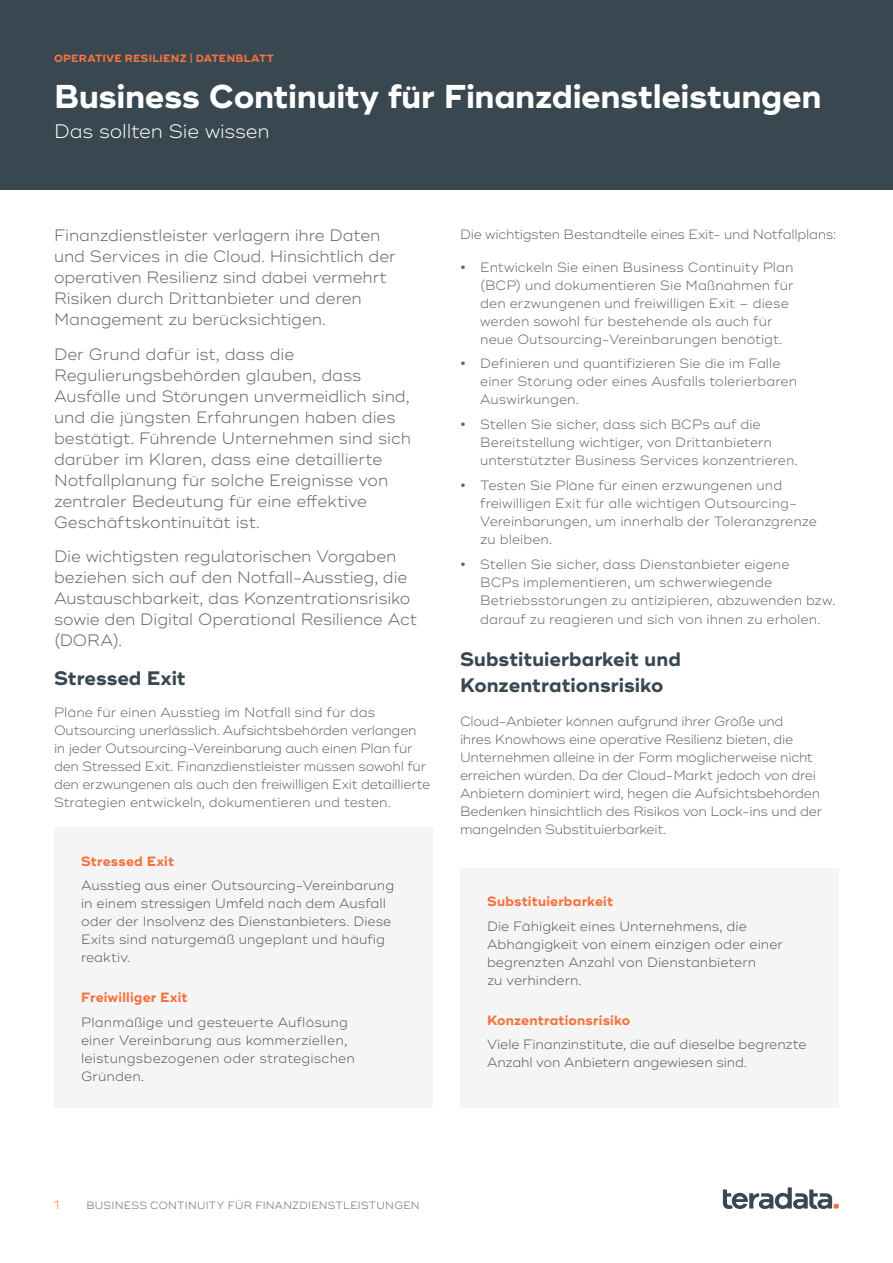
<style>
.page{position:relative;width:893px;height:1263px;background:#fff}
.page>*{position:absolute;margin:0;border:0;box-sizing:border-box;transform-origin:0 0}
.t1{font:700 33px "Ridley Grotesk";letter-spacing:-.01em;color:#fff}
.t2{font:700 19.5px/25.5px "Ridley Grotesk";color:#394850}
.Subtitle{font:300 19.5px "Ridley Grotesk";letter-spacing:-.01em;color:#fff}
.Intro{font:300 16.5px/21px "Ridley Grotesk";letter-spacing:-.01em;color:#636366}
.Body{font:300 13.5px/18px "Ridley Grotesk";letter-spacing:-.005em;color:#636366}
.Callout{font:300 13.5px/18px "Ridley Grotesk";color:#57585a}
.Callout_H{font:700 13.5px "Ridley Grotesk";letter-spacing:.01em;color:#f3733f}
.t3{font:300 12px "Ridley Grotesk";color:#f3733f}
.Page_Sub{font:300 10.5px "Ridley Grotesk";letter-spacing:.02em;color:#636366}
.Cover_Info{font:700 10.5px "Ridley Grotesk";letter-spacing:.025em;color:#f3733f}
.s1{font-weight:700}
</style>
<div class="page">
<svg style="left:723px;top:1187px;width:116px;height:22px"></svg>
<div style="left:0;top:0;width:893px;height:190px;background:#394850"></div>
<div style="left:54px;top:828px;width:379px;height:280px;background:#f5f5f6"></div>
<div style="left:460px;top:868px;width:379px;height:240px;background:#f5f5f6"></div>
<p class="Cover_Info" style="left:54px;top:52px;width:221px">OPERATIVE RESILIENZ | DATENBLATT</p>
<p class="t1" style="left:54px;top:76px;width:769px">Business Continuity für Finanzdienstleistungen</p>
<p class="Subtitle" style="left:54px;top:119px;width:217px">Das sollten Sie wissen</p>
<p class="Intro" style="left:54px;top:225px;width:343px">Finanzdienstleister verlagern ihre Daten und Services in die Cloud. Hinsichtlich der operativen Resilienz sind dabei vermehrt Risiken durch Drittanbieter und deren Management zu berücksichtigen.</p>
<p class="Intro" style="left:54px;top:344px;width:358px">Der Grund dafür ist, dass die Regulierungsbehörden glauben, dass Ausfälle und Störungen unvermeidlich sind, und die jüngsten Erfahrungen haben dies bestätigt. Führende Unternehmen sind sich darüber im Klaren, dass eine detaillierte Notfallplanung für solche Ereignisse von zentraler Bedeutung für eine effektive Geschäftskontinuität ist.</p>
<p class="Intro" style="left:54px;top:546px;width:365px">Die wichtigsten regulatorischen Vorgaben beziehen sich auf den Notfall-Ausstieg, die Austauschbarkeit, das Konzentrationsrisiko sowie den Digital Operational Resilience Act (DORA).</p>
<h1 class="t2" style="left:54px;top:666px;width:133px">Stressed Exit</h1>
<p class="Body" style="left:54px;top:703px;width:378px">Pläne für einen Ausstieg im Notfall sind für das Outsourcing unerlässlich. Aufsichtsbehörden verlangen in jeder Outsourcing-Vereinbarung auch einen Plan für den Stressed Exit. Finanzdienstleister müssen sowohl für den erzwungenen als auch den freiwilligen Exit detaillierte Strategien entwickeln, dokumentieren und testen.</p>
<p class="Callout_H" style="left:81px;top:853px;width:95px">Stressed Exit</p>
<p class="Callout" style="left:81px;top:877px;width:315px">Ausstieg aus einer Outsourcing-Vereinbarung in einem stressigen Umfeld nach dem Ausfall oder der Insolvenz des Dienstanbieters. Diese Exits sind naturgemäß ungeplant und häufig reaktiv.</p>
<p class="Callout_H" style="left:81px;top:989px;width:108px">Freiwilliger Exit</p>
<p class="Callout" style="left:81px;top:1013px;width:275px">Planmäßige und gesteuerte Auflösung einer Vereinbarung aus kommerziellen, leistungsbezogenen oder strategischen<br>Gründen.</p>
<p class="Body" style="left:460px;top:225px;width:377px">Die wichtigsten Bestandteile eines Exit- und Notfallplans:</p>
<p class="Body" style="left:480px;top:258px;width:315px;text-indent:-20px"><span class="s1">•</span> Entwickeln Sie einen Business Continuity Plan (BCP) und dokumentieren Sie Maßnahmen für den erzwungenen und freiwilligen Exit – diese werden sowohl für bestehende als auch für neue Outsourcing-Vereinbarungen benötigt.</p>
<p class="Body" style="left:480px;top:355px;width:318px;text-indent:-20px"><span class="s1">•</span> Definieren und quantifizieren Sie die im Falle einer Störung oder eines Ausfalls tolerierbaren<br>Auswirkungen.</p>
<p class="Body" style="left:480px;top:416px;width:319px;text-indent:-20px"><span class="s1">•</span> Stellen Sie sicher, dass sich BCPs auf die<br>Bereitstellung wichtiger, von Drittanbietern unterstützter Business Services konzentrieren.</p>
<p class="Body" style="left:480px;top:477px;width:338px;text-indent:-20px"><span class="s1">•</span> Testen Sie Pläne für einen erzwungenen und freiwilligen Exit für alle wichtigen Outsourcing-Vereinbarungen, um innerhalb der Toleranzgrenze zu bleiben.</p>
<p class="Body" style="left:480px;top:555px;width:356px;text-indent:-20px"><span class="s1">•</span> Stellen Sie sicher, dass Dienstanbieter eigene<br>BCPs implementieren, um schwerwiegende<br>Betriebsstörungen zu antizipieren, abzuwenden bzw.</p>
<p class="Body" style="left:480px;top:611px;width:341px">darauf zu reagieren und sich von ihnen zu erholen.</p>
<h1 class="t2" style="left:460px;top:647px;width:222px">Substituierbarkeit und<br>Konzentrationsrisiko</h1>
<p class="Body" style="left:460px;top:713px;width:364px">Cloud-Anbieter können aufgrund ihrer Größe und<br>ihres Knowhows eine operative Resilienz bieten, die Unternehmen alleine in der Form möglicherweise nicht erreichen würden. Da der Cloud-Markt jedoch von drei Anbietern dominiert wird, hegen die Aufsichtsbehörden Bedenken hinsichtlich des Risikos von Lock-ins und der mangelnden Substituierbarkeit.</p>
<p class="Callout_H" style="left:487px;top:893px;width:128px">Substituierbarkeit</p>
<p class="Callout" style="left:487px;top:917px;width:297px">Die Fähigkeit eines Unternehmens, die Abhängigkeit von einem einzigen oder einer begrenzten Anzahl von Dienstanbietern<br>zu verhindern.</p>
<p class="Callout_H" style="left:487px;top:1012px;width:145px">Konzentrationsrisiko</p>
<p class="Callout" style="left:487px;top:1036px;width:321px">Viele Finanzinstitute, die auf dieselbe begrenzte<br>Anzahl von Anbietern angewiesen sind.</p>
<p class="t3" style="left:54px;top:1197px;width:7px">1</p>
<p class="Page_Sub" style="left:87px;top:1199px;width:335px">BUSINESS CONTINUITY FÜR FINANZDIENSTLEISTUNGEN</p>
</div>
